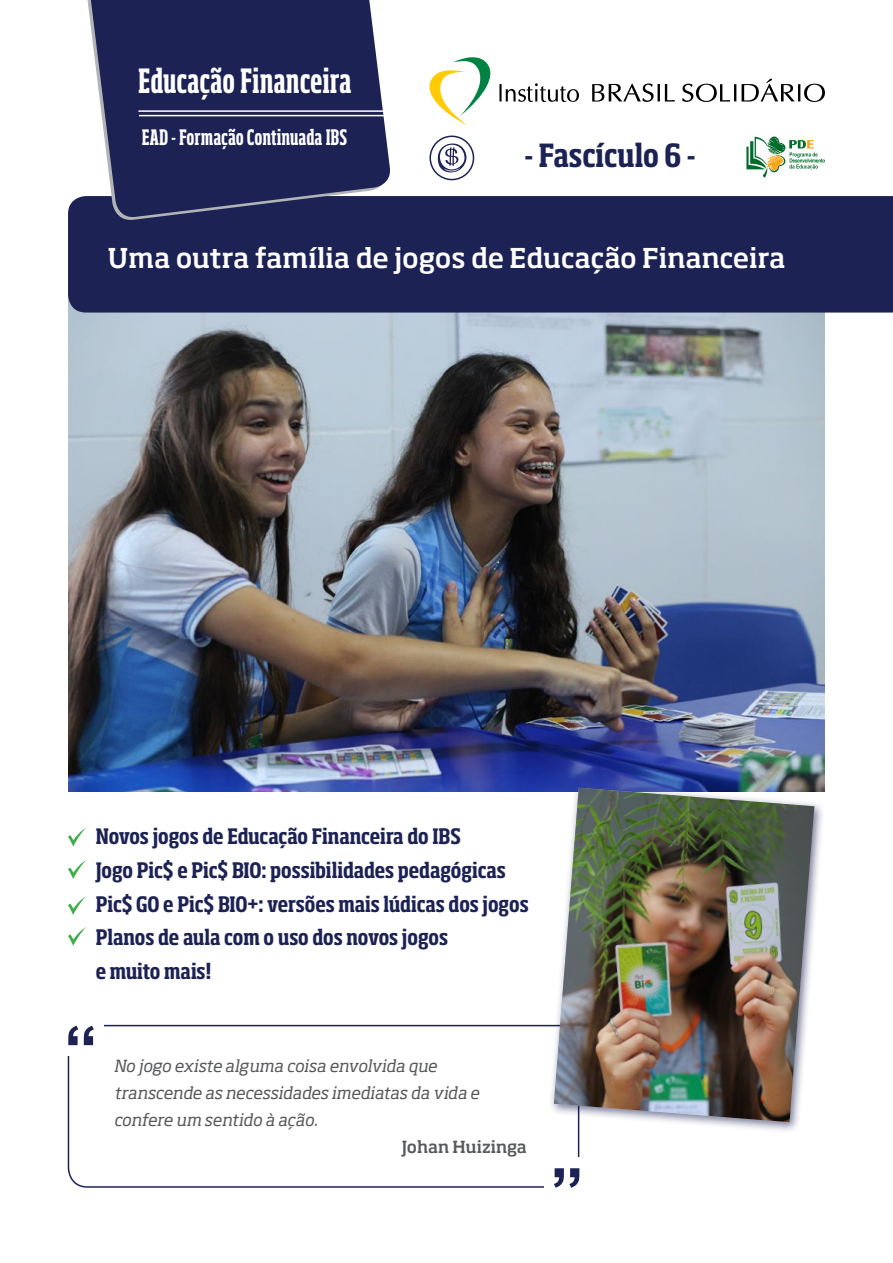
<style>
.page{position:relative;width:893px;height:1263px;background:#fff}
.page>*{position:absolute;margin:0;border:0;box-sizing:border-box;transform-origin:0 0}
.t1{font:700 extra-condensed 33px "Soho Std";letter-spacing:-.005em;color:#fff}
.t2{font:700 condensed 31.5px "Soho Std";letter-spacing:-.005em;color:#1d2254}
.t3{font:500 27px "Soho Std";letter-spacing:-.01em;color:#fff}
.t4{font:700 condensed 21px/33.8px "Soho Std";letter-spacing:-.005em;color:#1d2254}
.t5{font:700 extra-condensed 21px "Soho Std";letter-spacing:-.005em;color:#fff}
.t6{font:italic 16.5px/27px "Soho Std";letter-spacing:-.015em;color:#58595b}
.t7{font:500 16.5px "Soho Std";color:#58595b}
</style>
<div class="page">
<img style="left:68px;top:313px;width:757px;height:478px">
<div style="left:68px;top:1025px;width:511px;height:163px;border:2px solid #1d2254;border-radius:19px"></div>
<div style="left:59px;top:1016px;width:44px;height:40px;background:#fff"></div>
<svg style="left:68px;top:1026px;width:26px;height:19px"></svg>
<div style="left:544px;top:1157px;width:45px;height:40px;background:#fff"></div>
<svg style="left:554px;top:1168px;width:25px;height:20px"></svg>
<div style="left:68px;top:196px;width:825px;height:117px;background:#1d2254"></div>
<svg style="left:81px;top:196px;width:308px;height:26px"></svg>
<svg style="left:746px;top:136px;width:79px;height:42px"></svg>
<svg style="left:84px;top:0;width:308px;height:219px;background:#333764"></svg>
<hr style="left:138px;top:110px;width:253px;height:2px;background:#fff">
<svg style="left:592px;top:83px;width:83px;height:19px"></svg>
<svg style="left:682px;top:79px;width:143px;height:23px"></svg>
<svg style="left:429px;top:57px;width:150px;height:69px"></svg>
<div style="left:429px;top:136px;width:45px;height:44px;border:2px solid #1d2254;border-radius:50%"></div>
<hr style="left:139px;top:115px;width:252px;height:1px;background:#fff">
<svg style="left:438px;top:143px;width:29px;height:30px"></svg>
<svg style="left:68px;top:860px;width:19px;height:19px"></svg>
<svg style="left:68px;top:827px;width:19px;height:20px"></svg>
<svg style="left:68px;top:896px;width:19px;height:19px"></svg>
<svg style="left:68px;top:927px;width:18px;height:19px"></svg>
<div style="left:549px;top:783px;width:277px;height:350px;background:#1d2254;opacity:.6"></div>
<img style="left:554px;top:788px;width:260px;height:334px">
<h1 class="t1" style="left:138px;top:61px;width:215px">Educação Financeira</h1>
<p class="t5" style="left:142px;top:124px;width:207px">EAD - Formação Continuada IBS</p>
<h2 class="t2" style="left:524px;top:135px;width:173px">- Fascículo 6 -</h2>
<p class="t3" style="left:107px;top:241px;width:680px">Uma outra família de jogos de Educação Financeira</p>
<p class="t4" style="left:96px;top:819px;width:435px">Novos jogos de Educação Financeira do IBS<br>Jogo Pic$ e Pic$ BIO: possibilidades pedagógicas Pic$ GO e Pic$ BIO+: versões mais lúdicas dos jogos Planos de aula com o uso dos novos jogos<br>e muito mais!</p>
<p class="t6" style="left:114px;top:1052px;width:367px">No jogo existe alguma coisa envolvida que transcende as necessidades imediatas da vida e confere um sentido à ação.</p>
<p class="t7" style="left:402px;top:1136px;width:127px">Johan Huizinga</p>
</div>
